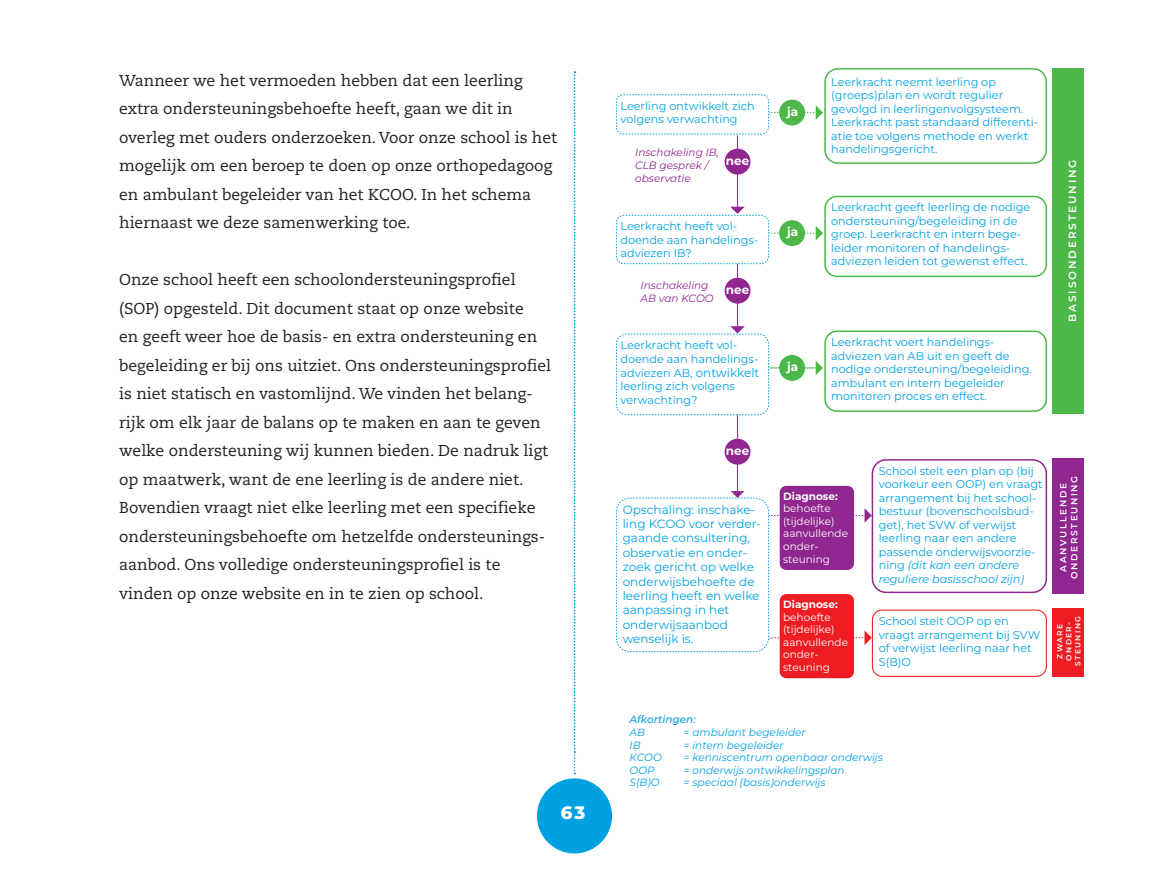
<style>
.page{position:relative;width:1149px;height:872px;background:#fff}
.page>*{position:absolute;margin:0;border:0;box-sizing:border-box;transform-origin:0 0}
.t1{font:800 18px "Montserrat Alternates";color:#fff}
.t2{font:15.75px/28.5px "Caecilia LT Pro 55 Roman";color:#231f20}
.t3{font:12px/14.4px "Montserrat";color:#00a1e3}
.t4{font:700 12px "Montserrat";color:#fff}
.t5{font:11.25px/13.5px "Montserrat";color:#00a1e3}
.t6{font:italic 10.5px "Montserrat";color:#00a1e3}
.t7{font:10.5px/12.6px "Montserrat";color:#fff}
.t8{font:italic 10.5px/12.6px "Montserrat";color:#90268f}
.t9{font:700 10.5px "Montserrat";color:#fff}
.t10{font:600 10.5px "Montserrat";letter-spacing:.18em;color:#fff}
.t11{font:italic 500 10.5px "Montserrat";color:#00a1e3}
.t12{font:600 9px/10.8px "Montserrat";letter-spacing:.18em;color:#fff;text-align:center}
.t13{font:600 7.5px/9px "Montserrat";letter-spacing:.18em;color:#fff;text-align:center}
.s1{font-size:12px}
.s2{font-style:italic}
</style>
<div class="page">
<div style="left:616px;top:94px;width:152px;height:40px;border:1px dashed #00a1e3;border-radius:7px"></div>
<svg style="left:824px;top:68px;width:223px;height:210px"></svg>
<svg style="left:768px;top:105px;width:54px;height:15px"></svg>
<div style="left:779px;top:100px;width:25px;height:25px;background:#4cb848;border-radius:50%"></div>
<hr style="left:737px;top:135px;width:1px;height:73px;background:#90268f">
<svg style="left:730px;top:207px;width:14px;height:7px"></svg>
<div style="left:724px;top:149px;width:26px;height:26px;background:#90268f;border-radius:50%"></div>
<hr style="left:737px;top:255px;width:1px;height:72px;background:#90268f">
<svg style="left:730px;top:326px;width:14px;height:7px"></svg>
<div style="left:724px;top:278px;width:26px;height:26px;background:#90268f;border-radius:50%"></div>
<hr style="left:737px;top:391px;width:1px;height:101px;background:#90268f">
<svg style="left:730px;top:491px;width:14px;height:7px"></svg>
<div style="left:724px;top:439px;width:26px;height:25px;background:#90268f;border-radius:50%"></div>
<div style="left:616px;top:215px;width:152px;height:49px;background:#fff;border-radius:8px"></div>
<div style="left:616px;top:215px;width:152px;height:49px;border:1px dashed #00a1e3;border-radius:8px"></div>
<svg style="left:768px;top:226px;width:54px;height:14px"></svg>
<div style="left:779px;top:220px;width:25px;height:26px;background:#4cb848;border-radius:50%"></div>
<div style="left:824px;top:330px;width:222px;height:82px;border:2px solid #4cb848;border-radius:12px"></div>
<div style="left:616px;top:334px;width:152px;height:81px;background:#fff;border-radius:10px"></div>
<div style="left:616px;top:334px;width:152px;height:81px;border:1px dashed #00a1e3;border-radius:10px"></div>
<div style="left:778px;top:485px;width:76px;height:85px;background:#90268f;border-radius:7px"></div>
<div style="left:778px;top:485px;width:76px;height:86px;border:1px solid #fff;border-radius:7px"></div>
<hr style="left:768px;top:367px;width:48px;height:1px;background:#4cb848">
<svg style="left:815px;top:361px;width:7px;height:14px"></svg>
<div style="left:779px;top:355px;width:25px;height:26px;background:#4cb848;border-radius:50%"></div>
<div style="left:871px;top:459px;width:175px;height:134px;border:2px solid #90268f;border-radius:14px"></div>
<div style="left:615px;top:498px;width:153px;height:154px;border:1px dashed #00a1e3;border-radius:14px"></div>
<svg style="left:768px;top:508px;width:103px;height:14px"></svg>
<div style="left:778px;top:593px;width:76px;height:86px;background:#ee1d23;border-radius:7px"></div>
<div style="left:778px;top:593px;width:76px;height:86px;border:1px solid #fff;border-radius:7px"></div>
<div style="left:871px;top:609px;width:175px;height:68px;border:1px solid #ee1d23;border-radius:10px"></div>
<svg style="left:769px;top:630px;width:102px;height:15px"></svg>
<div style="left:1052px;top:68px;width:32px;height:345px;background:#4cb848"></div>
<div style="left:1052px;top:459px;width:32px;height:135px;background:#90268f"></div>
<div style="left:1052px;top:608px;width:32px;height:69px;background:#ee1d23"></div>
<div style="left:536px;top:778px;width:76px;height:75px;background:#00a1e3;border-radius:50%"></div>
<svg style="left:573px;top:72px;width:2px;height:702px"></svg>
<p class="t2" style="left:119px;top:66px;width:439px">Wanneer we het vermoeden hebben dat een leerling extra ondersteuningsbehoefte heeft, gaan we dit in overleg met ouders onderzoeken. Voor onze school is het mogelijk om een beroep te doen op onze orthopedagoog en ambulant begeleider van het KCOO. In het schema hiernaast we deze samenwerking toe.</p>
<p class="t2" style="left:119px;top:265px;width:433px">Onze school heeft een schoolondersteuningsprofiel (SOP) opgesteld. Dit document staat op onze website<br>en geeft weer hoe de basis- en extra ondersteuning en begeleiding er bij ons uitziet. Ons ondersteuningsprofiel is niet statisch en vastomlijnd. We vinden het belang&shy;rijk om elk jaar de balans op te maken en aan te geven welke ondersteuning wij kunnen bieden. De nadruk ligt op maatwerk, want de ene leerling is de andere niet.<br>Bovendien vraagt niet elke leerling met een specifieke ondersteuningsbehoefte om hetzelfde ondersteunings&shy;aanbod. Ons volledige ondersteuningsprofiel is te vinden op onze website en in te zien op school.</p>
<h1 class="t1" style="left:560px;top:799px;width:26px">63</h1>
<p class="t5" style="left:620px;top:98px;width:136px">Leerling ontwikkelt zich volgens verwachting</p>
<p class="t4" style="left:787px;top:103px;width:13px">ja</p>
<p class="t4" style="left:725px;top:152px;width:25px">nee</p>
<p class="t8" style="left:635px;top:146px;width:85px">Inschakeling IB,<br>CLB gesprek / observatie</p>
<p class="t5" style="left:620px;top:219px;width:139px">Leerkracht heeft vol&shy;doende aan handelings&shy;adviezen IB?</p>
<p class="t8" style="left:640px;top:279px;width:74px">Inschakeling<br>AB van KCOO</p>
<p class="t4" style="left:725px;top:281px;width:25px">nee</p>
<p class="t5" style="left:620px;top:338px;width:140px">Leerkracht heeft vol&shy;doende aan handelings&shy;adviezen AB, <span class="s1">ontwikkelt </span>leerling zich volgens verwachting?</p>
<p class="t4" style="left:787px;top:223px;width:13px">ja</p>
<p class="t4" style="left:787px;top:358px;width:13px">ja</p>
<p class="t5" style="left:831px;top:74px;width:208px">Leerkracht neemt leerling op (groeps)plan en wordt regulier gevolgd in leerlingenvolgsysteem.<br>Leerkracht past standaard differenti&shy;atie toe volgens methode en werkt handelingsgericht.</p>
<p class="t5" style="left:831px;top:200px;width:201px">Leerkracht geeft leerling de nodige ondersteuning/begeleiding in de groep. Leerkracht en intern bege&shy;leider monitoren of handelings&shy;adviezen leiden tot gewenst effect.</p>
<p class="t5" style="left:831px;top:335px;width:202px">Leerkracht voert handelings&shy;adviezen van AB uit en geeft de nodige ondersteuning/begeleiding. ambulant en intern begeleider monitoren proces en effect.</p>
<p class="t10" style="left:1064px;top:322px;width:163px;rotate:-90deg">BASISONDERSTEUNING</p>
<p class="t4" style="left:725px;top:442px;width:25px">nee</p>
<p class="t3" style="left:622px;top:501px;width:140px">Opschaling: inschake&shy;ling KCOO voor verder&shy;gaande consultering, observatie en onder&shy;zoek gericht op welke onderwijsbehoefte de leerling heeft en welke aanpassing in het onderwijsaanbod wenselijk is.</p>
<p class="t9" style="left:783px;top:488px;width:56px">Diagnose:</p>
<p class="t7" style="left:783px;top:502px;width:66px">behoefte (tijdelijke) aanvullende onder&shy;steuning</p>
<p class="t5" style="left:878px;top:463px;width:165px">School stelt een plan op (bij voorkeur een OOP) en vraagt arrangement bij het school&shy;bestuur (bovenschoolsbud&shy;get), het SVW of verwijst leerling naar een andere passende onderwijsvoorzie&shy;ning <span class="s2">(dit kan een andere reguliere basisschool zijn)</span></p>
<p class="t9" style="left:783px;top:596px;width:56px">Diagnose:</p>
<p class="t7" style="left:783px;top:610px;width:66px">behoefte (tijdelijke) aanvullende onder&shy;steuning</p>
<p class="t5" style="left:878px;top:614px;width:163px">School stelt OOP op en vraagt arrangement bij SVW of verwijst leerling naar het<br>S(B)O</p>
<p class="t12" style="left:1057px;top:579px;width:104px;rotate:-90deg">AANVULLENDE<br>ONDERSTEUNING</p>
<p class="t13" style="left:1054px;top:666px;width:51px;rotate:-90deg">ZWARE<br>ONDER-<br>STEUNING</p>
<p class="t11" style="left:629px;top:712px;width:68px">Afkortingen:</p>
<p class="t6" style="left:629px;top:725px;width:17px">AB</p>
<p class="t6" style="left:683px;top:725px;width:123px">= ambulant begeleider</p>
<p class="t6" style="left:629px;top:737px;width:13px">IB</p>
<p class="t6" style="left:683px;top:737px;width:101px">= intern begeleider</p>
<p class="t6" style="left:629px;top:750px;width:34px">KCOO</p>
<p class="t6" style="left:683px;top:750px;width:201px">= kenniscentrum openbaar onderwijs</p>
<p class="t6" style="left:629px;top:763px;width:27px">OOP</p>
<p class="t6" style="left:683px;top:763px;width:162px">= onderwijs ontwikkelingsplan</p>
<p class="t6" style="left:629px;top:775px;width:32px">S(B)O</p>
<p class="t6" style="left:683px;top:775px;width:143px">= speciaal (basis)onderwijs</p>
</div>
